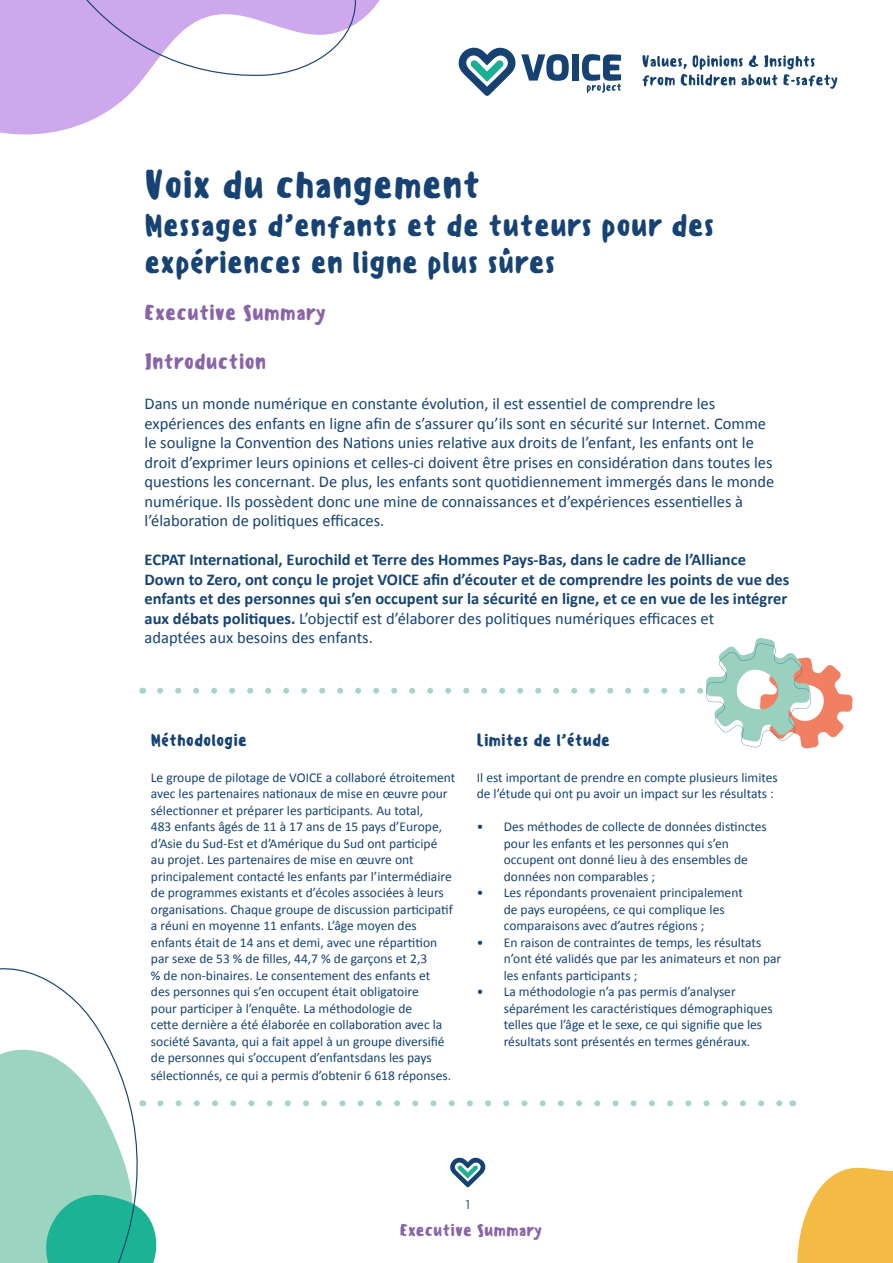
<style>
.page{position:relative;width:893px;height:1263px;background:#fff}
.page>*{position:absolute;margin:0;border:0;box-sizing:border-box;transform-origin:0 0}
.t1{font:500 37.5px "Sensei";color:#164373}
.t2{font:500 30px/37.5px "Sensei";color:#164373}
.t3{font:500 21px "Sensei";color:#8a64a8}
.t4{font:16.5px/19.5px "Calibri";color:#164373}
.t5{font:700 16.5px/19.5px "Calibri";color:#164373}
.t6{font:500 16.5px "Sensei";color:#164373}
.t7{font:500 16.5px "Sensei";color:#8a64a8}
.t8{font:13.5px/16.5px "Calibri";color:#164373}
.t9{font:12px "Exo";color:#144272}
.s1{font-weight:400}
</style>
<div class="page">
<svg style="left:0;top:0;width:380px;height:135px"></svg>
<svg style="left:0;top:0;width:371px;height:90px"></svg>
<svg style="left:459px;top:48px;width:110px;height:48px"></svg>
<div style="left:572px;top:54px;width:7px;height:27px;background:#154273"></div>
<svg style="left:582px;top:54px;width:39px;height:39px"></svg>
<svg style="left:642px;top:55px;width:196px;height:34px"></svg>
<svg style="left:0;top:1046px;width:783px;height:217px"></svg>
<svg style="left:792px;top:1100px;width:101px;height:163px"></svg>
<svg style="left:160px;top:637px;width:693px;height:112px"></svg>
<h1 class="t1" style="left:145px;top:160px;width:338px">Voix du changement</h1>
<h2 class="t2" style="left:145px;top:206px;width:572px">Messages d’enfants et de tuteurs pour des expériences en ligne plus sûres</h2>
<h3 class="t3" style="left:145px;top:298px;width:183px">Executive Summary</h3>
<h3 class="t3" style="left:145px;top:347px;width:123px">Introduction</h3>
<p class="t4" style="left:145px;top:393px;width:631px">Dans un monde numérique en constante évolution, il est essentiel de comprendre les expériences des enfants en ligne afin de s’assurer qu’ils sont en sécurité sur Internet. Comme le souligne la Convention des Nations unies relative aux droits de l’enfant, les enfants ont le droit d’exprimer leurs opinions et celles-ci doivent être prises en considération dans toutes les questions les concernant. De plus, les enfants sont quotidiennement immergés dans le monde numérique. Ils possèdent donc une mine de connaissances et d’expériences essentielles à l’élaboration de politiques efficaces.</p>
<p class="t5" style="left:145px;top:549px;width:646px">ECPAT International, Eurochild et Terre des Hommes Pays-Bas, dans le cadre de l’Alliance Down to Zero, ont conçu le projet VOICE afin d’écouter et de comprendre les points de vue des enfants et des personnes qui s’en occupent sur la sécurité en ligne, et ce en vue de les intégrer aux débats politiques. <span class="s1">L’objectif est d’élaborer des politiques numériques efficaces et<br>adaptées aux besoins des enfants.</span></p>
<p class="t6" style="left:151px;top:729px;width:97px">Méthodologie</p>
<p class="t8" style="left:151px;top:768px;width:306px">Le groupe de pilotage de VOICE a collaboré étroitement avec les partenaires nationaux de mise en œuvre pour sélectionner et préparer les participants. Au total,<br>483 enfants âgés de 11 à 17 ans de 15 pays d’Europe, d’Asie du Sud-Est et d’Amérique du Sud ont participé<br>au projet. Les partenaires de mise en œuvre ont principalement contacté les enfants par l’intermédiaire de programmes existants et d’écoles associées à leurs organisations. Chaque groupe de discussion participatif a réuni en moyenne 11 enfants. L’âge moyen des enfants était de 14 ans et demi, avec une répartition par sexe de 53 % de filles, 44,7 % de garçons et 2,3<br>% de non-binaires. Le consentement des enfants et<br>des personnes qui s’en occupent était obligatoire<br>pour participer à l’enquête. La méthodologie de<br>cette dernière a été élaborée en collaboration avec la société Savanta, qui a fait appel à un groupe diversifié de personnes qui s’occupent d’enfantsdans les pays</p>
<p class="t8" style="left:151px;top:1067px;width:302px">sélectionnés, ce qui a permis d’obtenir 6 618 réponses.</p>
<p class="t6" style="left:477px;top:729px;width:135px">Limites de l’étude</p>
<p class="t8" style="left:477px;top:768px;width:303px">Il est important de prendre en compte plusieurs limites de l’étude qui ont pu avoir un impact sur les résultats :</p>
<p class="t8" style="left:504px;top:818px;width:265px;text-indent:-27px">• Des méthodes de collecte de données distinctes pour les enfants et les personnes qui s’en occupent ont donné lieu à des ensembles de données non comparables ;</p>
<p class="t8" style="left:504px;top:884px;width:241px;text-indent:-27px">• Les répondants provenaient principalement de pays européens, ce qui complique les comparaisons avec d’autres régions ;</p>
<p class="t8" style="left:504px;top:933px;width:279px;text-indent:-27px">• En raison de contraintes de temps, les résultats n’ont été validés que par les animateurs et non par les enfants participants ;</p>
<p class="t8" style="left:504px;top:983px;width:270px;text-indent:-27px">• La méthodologie n’a pas permis d’analyser séparément les caractéristiques démographiques telles que l’âge et le sexe, ce qui signifie que les résultats sont présentés en termes généraux.</p>
<p class="t9" style="left:466px;top:1196px;width:6px">1</p>
<p class="t7" style="left:400px;top:1219px;width:144px">Executive Summary</p>
</div>
